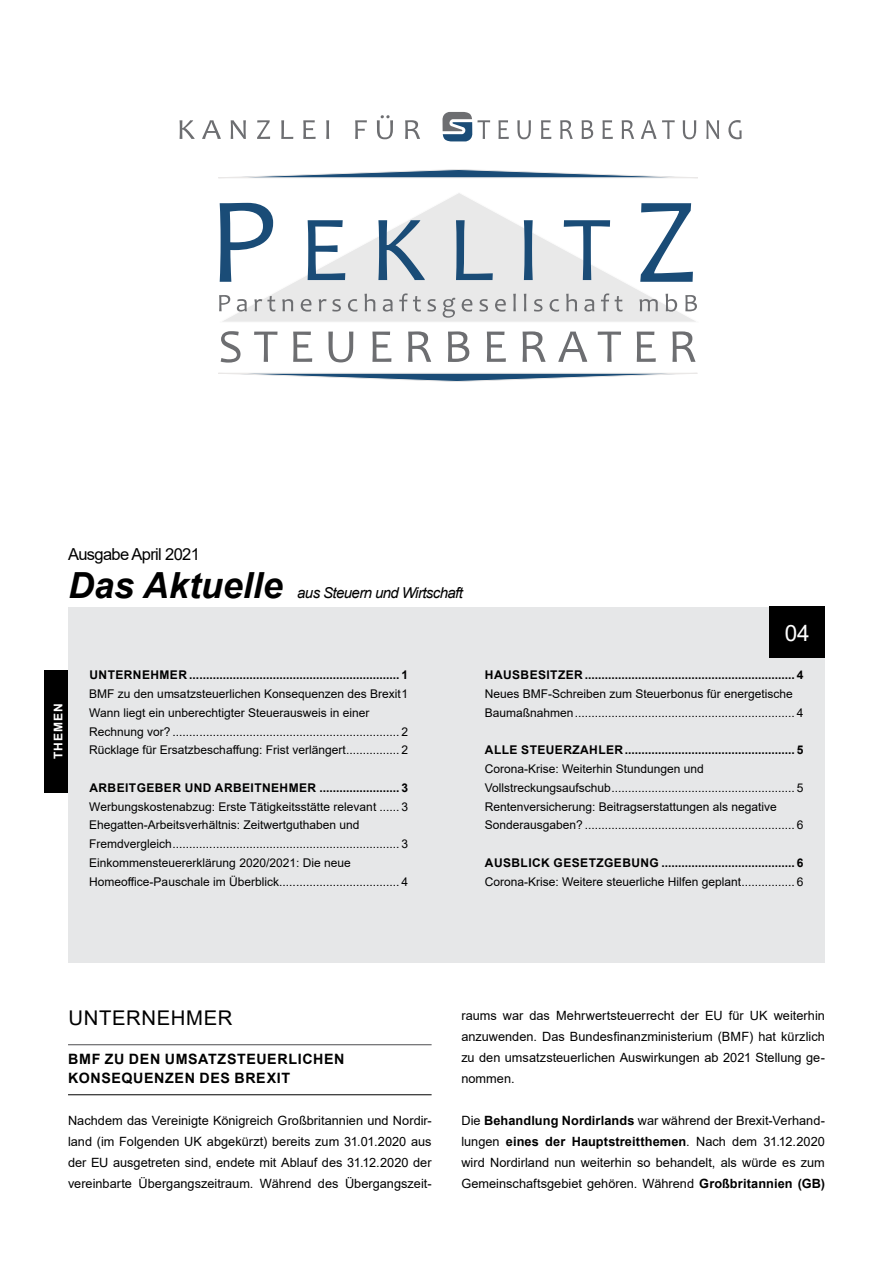
<style>
.page{position:relative;width:893px;height:1263px;background:#fff}
.page>*{position:absolute;margin:0;border:0;box-sizing:border-box;transform-origin:0 0}
.t1{font:italic 700 36px "Arial";color:#000}
.t2{font:22.5px "Arial";color:#fff}
.t3{font:20.25px "Arial";letter-spacing:.035em;color:#000}
.t4{font:16.5px "Arial";letter-spacing:-.04em;color:#000}
.t5{font:italic 15px "Arial";letter-spacing:-.04em;color:#000}
.t6{font:700 14.25px/19.5px "Arial";letter-spacing:.045em;color:#000}
.t7{font:12.75px/21px "Arial";color:#000;text-align:justify}
.t8{font:12px/18.8px "Arial";color:#000}
.t9{font:700 12px "Arial";letter-spacing:.035em;color:#000}
.t10{font:700 12px "Arial";letter-spacing:.085em;color:#fff}
.s1{font-weight:700}
</style>
<div class="page">
<svg style="left:180px;top:120px;width:15px;height:19px"></svg>
<svg style="left:202px;top:120px;width:19px;height:19px"></svg>
<svg style="left:231px;top:120px;width:15px;height:19px"></svg>
<svg style="left:257px;top:120px;width:13px;height:19px"></svg>
<svg style="left:281px;top:120px;width:12px;height:19px"></svg>
<svg style="left:303px;top:120px;width:13px;height:19px"></svg>
<svg style="left:326px;top:120px;width:3px;height:19px"></svg>
<svg style="left:355px;top:120px;width:12px;height:19px"></svg>
<svg style="left:377px;top:115px;width:16px;height:24px"></svg>
<svg style="left:405px;top:120px;width:15px;height:19px"></svg>
<svg style="left:442px;top:112px;width:48px;height:29px"></svg>
<svg style="left:498px;top:120px;width:11px;height:19px"></svg>
<svg style="left:517px;top:120px;width:14px;height:19px"></svg>
<svg style="left:541px;top:120px;width:10px;height:19px"></svg>
<svg style="left:560px;top:120px;width:13px;height:19px"></svg>
<svg style="left:582px;top:120px;width:11px;height:19px"></svg>
<svg style="left:602px;top:120px;width:11px;height:19px"></svg>
<svg style="left:622px;top:120px;width:12px;height:19px"></svg>
<svg style="left:641px;top:120px;width:15px;height:19px"></svg>
<svg style="left:662px;top:120px;width:13px;height:19px"></svg>
<svg style="left:683px;top:120px;width:13px;height:19px"></svg>
<svg style="left:706px;top:120px;width:13px;height:19px"></svg>
<svg style="left:728px;top:120px;width:14px;height:19px"></svg>
<svg style="left:220px;top:193px;width:476px;height:129px"></svg>
<svg style="left:219px;top:295px;width:11px;height:16px"></svg>
<svg style="left:237px;top:299px;width:10px;height:13px"></svg>
<svg style="left:254px;top:296px;width:21px;height:15px"></svg>
<svg style="left:282px;top:299px;width:11px;height:12px"></svg>
<svg style="left:301px;top:299px;width:10px;height:13px"></svg>
<svg style="left:319px;top:299px;width:22px;height:13px"></svg>
<svg style="left:348px;top:299px;width:9px;height:13px"></svg>
<svg style="left:365px;top:294px;width:10px;height:17px"></svg>
<svg style="left:383px;top:299px;width:10px;height:13px"></svg>
<svg style="left:399px;top:293px;width:22px;height:18px"></svg>
<svg style="left:427px;top:299px;width:9px;height:13px"></svg>
<svg style="left:443px;top:298px;width:12px;height:20px"></svg>
<svg style="left:462px;top:299px;width:10px;height:13px"></svg>
<svg style="left:479px;top:299px;width:9px;height:13px"></svg>
<svg style="left:495px;top:299px;width:11px;height:13px"></svg>
<svg style="left:513px;top:294px;width:3px;height:17px"></svg>
<svg style="left:524px;top:294px;width:2px;height:17px"></svg>
<svg style="left:534px;top:299px;width:8px;height:13px"></svg>
<svg style="left:550px;top:299px;width:9px;height:13px"></svg>
<svg style="left:566px;top:294px;width:11px;height:17px"></svg>
<svg style="left:584px;top:299px;width:10px;height:13px"></svg>
<svg style="left:601px;top:293px;width:8px;height:18px"></svg>
<svg style="left:615px;top:296px;width:8px;height:15px"></svg>
<svg style="left:639px;top:299px;width:19px;height:12px"></svg>
<svg style="left:666px;top:294px;width:11px;height:18px"></svg>
<svg style="left:685px;top:295px;width:12px;height:16px"></svg>
<svg style="left:221px;top:331px;width:19px;height:32px"></svg>
<svg style="left:254px;top:332px;width:23px;height:30px"></svg>
<svg style="left:293px;top:332px;width:19px;height:30px"></svg>
<svg style="left:328px;top:332px;width:25px;height:30px"></svg>
<svg style="left:372px;top:332px;width:19px;height:30px"></svg>
<svg style="left:408px;top:331px;width:23px;height:31px"></svg>
<svg style="left:448px;top:331px;width:21px;height:31px"></svg>
<svg style="left:487px;top:332px;width:19px;height:30px"></svg>
<svg style="left:523px;top:331px;width:23px;height:31px"></svg>
<svg style="left:558px;top:332px;width:29px;height:30px"></svg>
<svg style="left:598px;top:332px;width:23px;height:30px"></svg>
<svg style="left:637px;top:332px;width:19px;height:30px"></svg>
<svg style="left:672px;top:331px;width:24px;height:31px"></svg>
<svg style="left:218px;top:373px;width:479px;height:9px"></svg>
<svg style="left:218px;top:169px;width:480px;height:9px"></svg>
<svg style="left:220px;top:203px;width:53px;height:79px"></svg>
<svg style="left:640px;top:203px;width:53px;height:79px"></svg>
<svg style="left:308px;top:220px;width:37px;height:60px"></svg>
<svg style="left:378px;top:220px;width:47px;height:60px;background:#9cafbf"></svg>
<svg style="left:456px;top:220px;width:37px;height:60px;background:#adbbc8"></svg>
<svg style="left:524px;top:220px;width:9px;height:60px"></svg>
<svg style="left:564px;top:220px;width:46px;height:60px"></svg>
<div style="left:68px;top:607px;width:757px;height:355px;background:#e6e7e8"></div>
<hr style="left:68px;top:1044px;width:364px;height:1px;background:#4d4d4f">
<hr style="left:68px;top:1094px;width:364px;height:1px;background:#000">
<div style="left:770px;top:607px;width:55px;height:51px;background:#000"></div>
<div style="left:45px;top:670px;width:23px;height:122px;background:#000"></div>
<h3 class="t4" style="left:68px;top:543px;width:133px">Ausgabe April 2021</h3>
<h1 class="t1" style="left:68px;top:561px;width:216px">Das Aktuelle</h1>
<p class="t5" style="left:297px;top:583px;width:167px">aus Steuern und Wirtschaft</p>
<p class="t10" style="left:50px;top:759px;width:57px;rotate:-90deg">THEMEN</p>
<p class="t9" style="left:90px;top:667px;width:320px">UNTERNEHMER ............................................................... 1</p>
<p class="t8" style="left:89px;top:684px;width:320px">BMF zu den umsatzsteuerlichen Konsequenzen des Brexit1<br>Wann liegt ein unberechtigter Steuerausweis in einer Rechnung vor? .................................................................... 2<br>Rücklage für Ersatzbeschaffung: Frist verlängert................ 2</p>
<p class="t9" style="left:89px;top:779px;width:320px">ARBEITGEBER UND ARBEITNEHMER ........................ 3</p>
<p class="t8" style="left:89px;top:797px;width:320px">Werbungskostenabzug: Erste Tätigkeitsstätte relevant ...... 3<br>Ehegatten-Arbeitsverhältnis: Zeitwertguthaben und Fremdvergleich.................................................................... 3<br>Einkommensteuererklärung 2020/2021: Die neue Homeoffice-Pauschale im Überblick.................................... 4</p>
<h2 class="t2" style="left:785px;top:617px;width:27px">04</h2>
<p class="t9" style="left:485px;top:667px;width:10px">HAU</p>
<p class="t9" style="left:512px;top:667px;width:293px">SBESITZER ............................................................... 4</p>
<p class="t8" style="left:485px;top:684px;width:320px">Neues BMF-Schreiben zum Steuerbonus für energetische<br>Baumaßnahmen.................................................................. 4</p>
<p class="t9" style="left:485px;top:742px;width:320px">ALLE STEU ERZAHLER................................................... 5</p>
<p class="t8" style="left:485px;top:759px;width:320px">Corona-Krise: Weiterhin Stundungen und Vollstreckungsaufschub....................................................... 5<br>Rentenversicherung: Beitragserstattungen als negative Sonderausgaben? ............................................................... 6</p>
<p class="t9" style="left:485px;top:854px;width:79px">AUSBLICK GESETZGEB</p>
<p class="t9" style="left:631px;top:854px;width:174px">UNG ........................................ 6</p>
<p class="t8" style="left:485px;top:872px;width:320px">Corona-Krise: Weitere steuerliche Hilfen geplant................ 6</p>
<h3 class="t3" style="left:68px;top:1004px;width:46px">Unter</h3>
<h3 class="t3" style="left:141px;top:1004px;width:77px">nehmer</h3>
<p class="t6" style="left:68px;top:1049px;width:278px">BM F ZU DEN UMSATZSTEUERLICHEN<br>KONSEQUENZEN DES BREXIT</p>
<p class="t7" style="left:68px;top:1110px;width:365px">Nachdem das Vereinigte Königreich Großbritannien und Nordir&shy;land (im Folgenden UK abgekürzt) bereits zum 31.01.2020 aus der EU ausgetreten sind, endete mit Ablauf des 31.12.2020 der vereinbarte Übergangszeitraum. Während des Übergangszeit-</p>
<p class="t7" style="left:461px;top:1005px;width:365px">raums war das Mehrwertsteuerrecht der EU für UK weiterhin anzuwenden. Das Bundesfinanzministerium (BM F) hat kürzlich zu den umsatzsteuerlichen Auswirkungen ab 2021 Stellung ge&shy;nommen.</p>
<p class="t7" style="left:461px;top:1110px;width:365px">Die <span class="s1">BEHANDLUNG NORDIRLANDS</span> war während der Brexit-Verhand&shy;lungen <span class="s1">EINES DER HAUPTSTREITTHEMEN</span>. Nach dem 31.12.2020 wird Nordirland nun weiterhin so behandelt, als würde es zum Gemeinschaftsgebiet gehören. Während <span class="s1">GROßBRITANNIEN (GB)</span></p>
</div>
